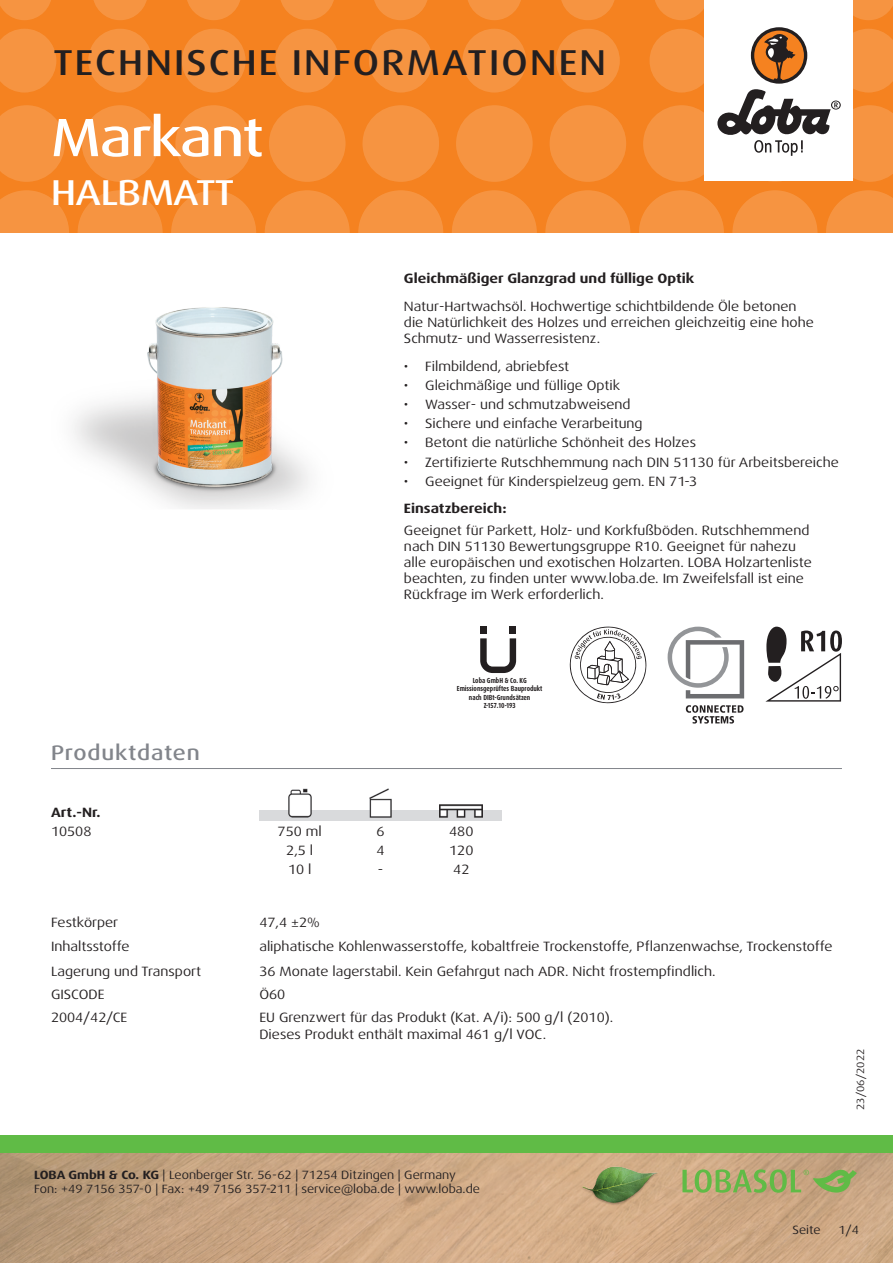
<style>
.page{position:relative;width:893px;height:1263px;background:#fff}
.page>*{position:absolute;margin:0;border:0;box-sizing:border-box;transform-origin:0 0}
.t1{font:500 expanded 54px "Dax Pro";letter-spacing:-.025em;color:#fff}
.t2{font:500 expanded 36px "Dax Pro";letter-spacing:.06em;color:#231f20}
.t3{font:500 expanded 36px "Dax Pro";letter-spacing:-.015em;color:#fff}
.Titel_grau{font:500 expanded 21px "Dax Pro";letter-spacing:.04em;color:#82858b}
.Text{font:expanded 13.5px/16.2px "Dax Pro";color:#231f20}
.Text_Bold{font:700 expanded 13.5px "Dax Pro";color:#231f20}
.Text_zentriert{font:expanded 13.5px "Dax Pro";color:#231f20}
.t4{font:expanded 12px/14.4px "Dax Pro";color:#231f20}
.t5{font:expanded 10.5px "Dax Pro";color:#231f20}
.DIBT{font:700 7.35px/8.6px "Dax Pro";color:#231f20;text-align:center;scale:.82 1}
.s1{font-weight:700}
</style>
<div class="page">
<div style="left:0;top:0;width:893px;height:233px;background:#f58220"></div>
<svg style="left:0;top:190px;width:69px;height:43px"></svg>
<svg style="left:78px;top:190px;width:85px;height:85px;fill:#f69441"></svg>
<svg style="left:171px;top:190px;width:85px;height:85px;fill:#f69441"></svg>
<svg style="left:265px;top:190px;width:85px;height:85px;fill:#f69441"></svg>
<svg style="left:358px;top:190px;width:85px;height:85px;fill:#f69441"></svg>
<svg style="left:545px;top:190px;width:85px;height:85px;fill:#f69441"></svg>
<svg style="left:452px;top:190px;width:85px;height:85px;fill:#f69441"></svg>
<svg style="left:732px;top:190px;width:85px;height:85px;fill:#f69441"></svg>
<svg style="left:639px;top:190px;width:85px;height:85px;fill:#f69441"></svg>
<svg style="left:826px;top:190px;width:67px;height:43px"></svg>
<svg style="left:0;top:105px;width:65px;height:77px"></svg>
<svg style="left:82px;top:105px;width:76px;height:77px"></svg>
<svg style="left:175px;top:105px;width:77px;height:77px"></svg>
<svg style="left:269px;top:105px;width:76px;height:77px"></svg>
<svg style="left:456px;top:105px;width:77px;height:77px"></svg>
<svg style="left:362px;top:105px;width:77px;height:77px"></svg>
<svg style="left:550px;top:105px;width:76px;height:77px"></svg>
<svg style="left:0;top:29px;width:56px;height:63px"></svg>
<svg style="left:182px;top:29px;width:64px;height:63px"></svg>
<svg style="left:88px;top:29px;width:64px;height:63px"></svg>
<svg style="left:275px;top:29px;width:64px;height:63px"></svg>
<svg style="left:462px;top:29px;width:64px;height:63px"></svg>
<svg style="left:369px;top:29px;width:64px;height:63px"></svg>
<svg style="left:556px;top:29px;width:64px;height:63px"></svg>
<svg style="left:0;top:0;width:51px;height:20px"></svg>
<svg style="left:187px;top:0;width:53px;height:20px"></svg>
<svg style="left:468px;top:0;width:53px;height:20px"></svg>
<svg style="left:655px;top:0;width:49px;height:20px"></svg>
<svg style="left:93px;top:0;width:54px;height:20px"></svg>
<svg style="left:374px;top:0;width:54px;height:20px"></svg>
<svg style="left:281px;top:0;width:53px;height:20px"></svg>
<svg style="left:561px;top:0;width:54px;height:20px"></svg>
<svg style="left:853px;top:0;width:40px;height:20px"></svg>
<img style="left:0;top:1152px;width:893px;height:111px">
<div style="left:0;top:1135px;width:893px;height:17px;background:#60bb46"></div>
<div style="left:704px;top:0;width:149px;height:181px;background:#fff"></div>
<svg style="left:643px;top:29px;width:250px;height:153px"></svg>
<img style="left:578px;top:1161px;width:82px;height:81px">
<svg style="left:682px;top:1169px;width:175px;height:24px;background:#9fac69"></svg>
<hr style="left:51px;top:768px;width:791px;height:1px;background:#82858b">
<img style="left:288px;top:788px;width:195px;height:22px">
<img style="left:259px;top:810px;width:243px;height:11px">
<img style="left:73px;top:272px;width:249px;height:237px">
<div style="left:510px;top:627px;width:6px;height:7px;background:#231f20"></div>
<div style="left:480px;top:627px;width:7px;height:7px;background:#231f20"></div>
<svg style="left:480px;top:638px;width:36px;height:35px"></svg>
<svg style="left:570px;top:627px;width:76px;height:76px"></svg>
<svg style="left:686px;top:705px;width:57px;height:18px"></svg>
<svg style="left:668px;top:627px;width:76px;height:71px"></svg>
<svg style="left:765px;top:627px;width:77px;height:75px"></svg>
<h2 class="t2" style="left:53px;top:40px;width:554px">TECHNISCHE INFORMATIONEN</h2>
<p class="t1" style="left:51px;top:103px;width:214px">Markant</p>
<h2 class="t3" style="left:51px;top:169px;width:184px">HALBMATT</h2>
<p class="Titel_grau" style="left:51px;top:739px;width:150px">Produktdaten</p>
<p class="Text_Bold" style="left:404px;top:269px;width:292px">Gleichmäßiger Glanzgrad und füllige Optik</p>
<p class="Text" style="left:404px;top:298px;width:411px">Natur-Hartwachsöl. Hochwertige schichtbildende Öle betonen die Natürlichkeit des Holzes und erreichen gleichzeitig eine hohe<br>Schmutz- und Wasserresistenz.</p>
<p class="Text" style="left:404px;top:358px;width:167px">• Filmbildend, abriebfest</p>
<p class="Text" style="left:404px;top:377px;width:218px">• Gleichmäßige und füllige Optik</p>
<p class="Text" style="left:404px;top:396px;width:228px">• Wasser- und schmutzabweisend</p>
<p class="Text" style="left:404px;top:416px;width:240px">• Sichere und einfache Verarbeitung</p>
<p class="Text" style="left:404px;top:435px;width:294px">• Betont die natürliche Schönheit des Holzes</p>
<p class="Text" style="left:404px;top:454px;width:436px">• Zertifizierte Rutschhemmung nach DIN 51130 für Arbeitsbereiche</p>
<p class="Text" style="left:404px;top:473px;width:295px">• Geeignet für Kinderspielzeug gem. EN 71-3</p>
<p class="Text_Bold" style="left:404px;top:500px;width:104px">Einsatzbereich:</p>
<p class="Text" style="left:404px;top:522px;width:409px">Geeignet für Parkett, Holz- und Korkfußböden. Rutschhemmend nach DIN 51130 Bewertungsgruppe R10. Geeignet für nahezu alle europäischen und exotischen Holzarten. LOBA Holzartenliste beachten, zu finden unter www.loba.de. Im Zweifelsfall ist eine Rückfrage im Werk erforderlich.</p>
<p class="DIBT" style="left:457px;top:676px;width:106px">Loba GmbH &amp; Co. KG<br>Emissionsgeprüftes Bauprodukt nach DIBt-Grundsätzen<br>Z-157.10-193</p>
<p class="Text_Bold" style="left:51px;top:803px;width:51px">Art.-Nr.</p>
<p class="Text" style="left:51px;top:823px;width:42px">10508</p>
<p class="Text_zentriert" style="left:278px;top:822px;width:46px">750 ml</p>
<p class="Text_zentriert" style="left:377px;top:822px;width:10px">6</p>
<p class="Text_zentriert" style="left:449px;top:822px;width:26px">480</p>
<p class="Text_zentriert" style="left:286px;top:841px;width:28px">2,5 l</p>
<p class="Text_zentriert" style="left:377px;top:841px;width:10px">4</p>
<p class="Text_zentriert" style="left:449px;top:841px;width:26px">120</p>
<p class="Text_zentriert" style="left:288px;top:861px;width:25px">10 l</p>
<p class="Text_zentriert" style="left:378px;top:861px;width:7px">-</p>
<p class="Text_zentriert" style="left:453px;top:861px;width:18px">42</p>
<p class="Text" style="left:51px;top:914px;width:69px">Festkörper</p>
<p class="Text" style="left:259px;top:914px;width:62px">47,4 ±2%</p>
<p class="Text" style="left:51px;top:939px;width:80px">Inhaltsstoffe</p>
<p class="Text" style="left:259px;top:939px;width:575px">aliphatische Kohlenwasserstoffe, kobaltfreie Trockenstoffe, Pflanzenwachse, Trockenstoffe</p>
<p class="Text" style="left:51px;top:963px;width:152px">Lagerung und Transport</p>
<p class="Text" style="left:259px;top:963px;width:458px">36 Monate lagerstabil. Kein Gefahrgut nach ADR. Nicht frostempfindlich.</p>
<p class="Text" style="left:51px;top:986px;width:55px">GISCODE</p>
<p class="Text" style="left:259px;top:986px;width:28px">Ö60</p>
<p class="Text" style="left:51px;top:1010px;width:78px">2004/42/CE</p>
<p class="Text" style="left:259px;top:1010px;width:355px">EU Grenzwert für das Produkt (Kat. A/i): 500 g/l (2010).</p>
<p class="Text" style="left:259px;top:1026px;width:288px">Dieses Produkt enthält maximal 461 g/l VOC.</p>
<p class="t4" style="left:34px;top:1167px;width:447px"><span class="s1">LOBA GmbH &amp; Co. KG</span> | Leonberger Str. 56-62 | 71254 Ditzingen | Germany<br>Fon: +49 7156 357-0 | Fax: +49 7156 357-211 | service@loba.de | www.loba.de</p>
<p class="t5" style="left:854px;top:1110px;width:63px;rotate:-90deg">23/06/2022</p>
<p class="t4" style="left:792px;top:1223px;width:30px">Seite</p>
<p class="t4" style="left:838px;top:1223px;width:22px">1/4</p>
</div>
